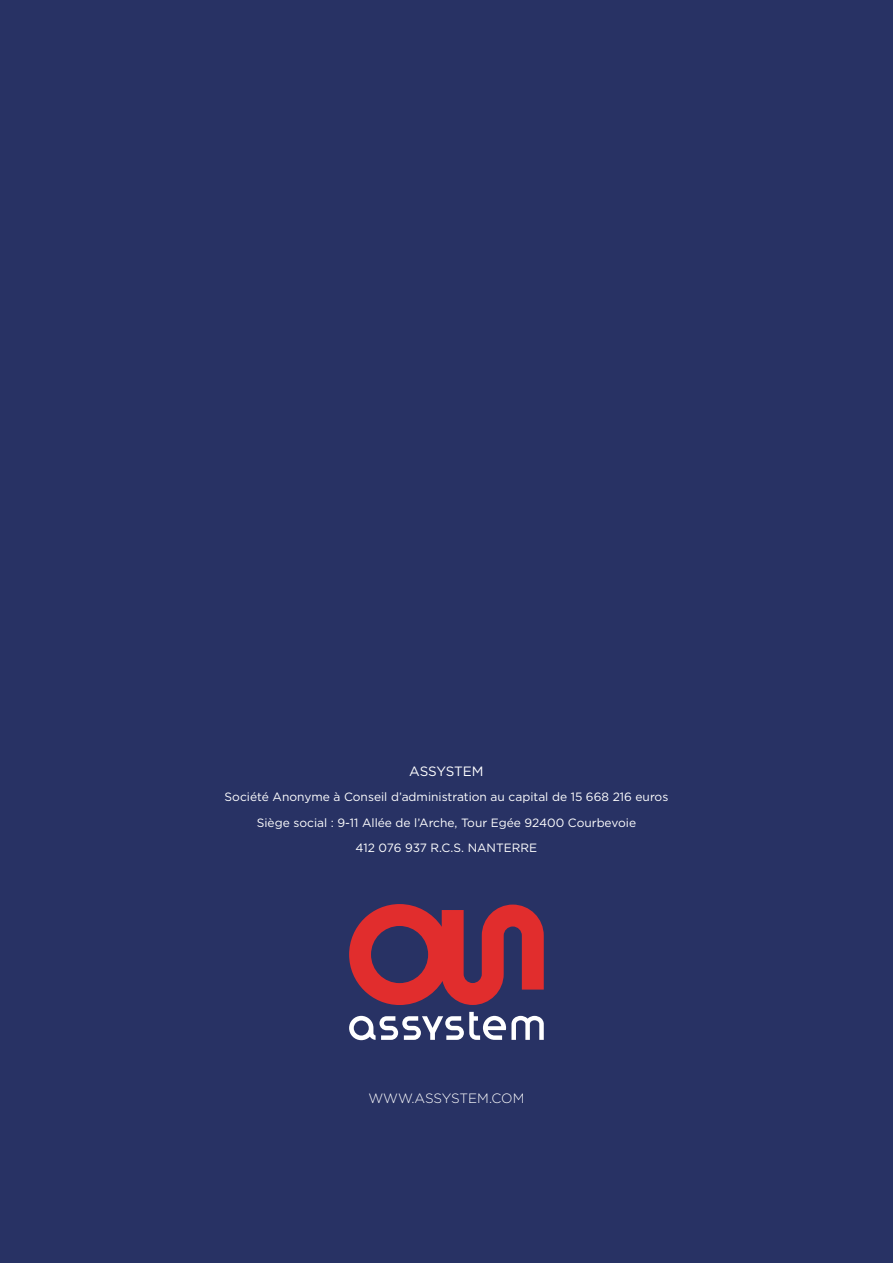
<style>
.page{position:relative;width:893px;height:1263px;background:#283264}
.page>*{position:absolute;margin:0;border:0;box-sizing:border-box;transform-origin:0 0}
.t1{font:300 13.5px "Gotham";letter-spacing:-.01em;color:#fff}
.t2{font:13.5px "Gotham";letter-spacing:-.015em;color:#fff}
.t3{font:12px/25.5px "Gotham";color:#fff;text-align:center}
</style>
<div class="page">
<svg style="left:349px;top:904px;width:195px;height:101px"></svg>
<svg style="left:349px;top:1012px;width:195px;height:28px"></svg>
<p class="t2" style="left:409px;top:762px;width:76px">ASSYSTEM</p>
<p class="t3" style="left:225px;top:784px;width:445px">Société Anonyme à Conseil d’administration au capital de 15 668 216 euros<br>Siège social : 9-11 Allée de l’Arche, Tour Egée 92400 Courbevoie<br>412 076 937 R.C.S. NANTERRE</p>
<p class="t1" style="left:369px;top:1089px;width:157px">WWW.ASSYSTEM.COM</p>
</div>
